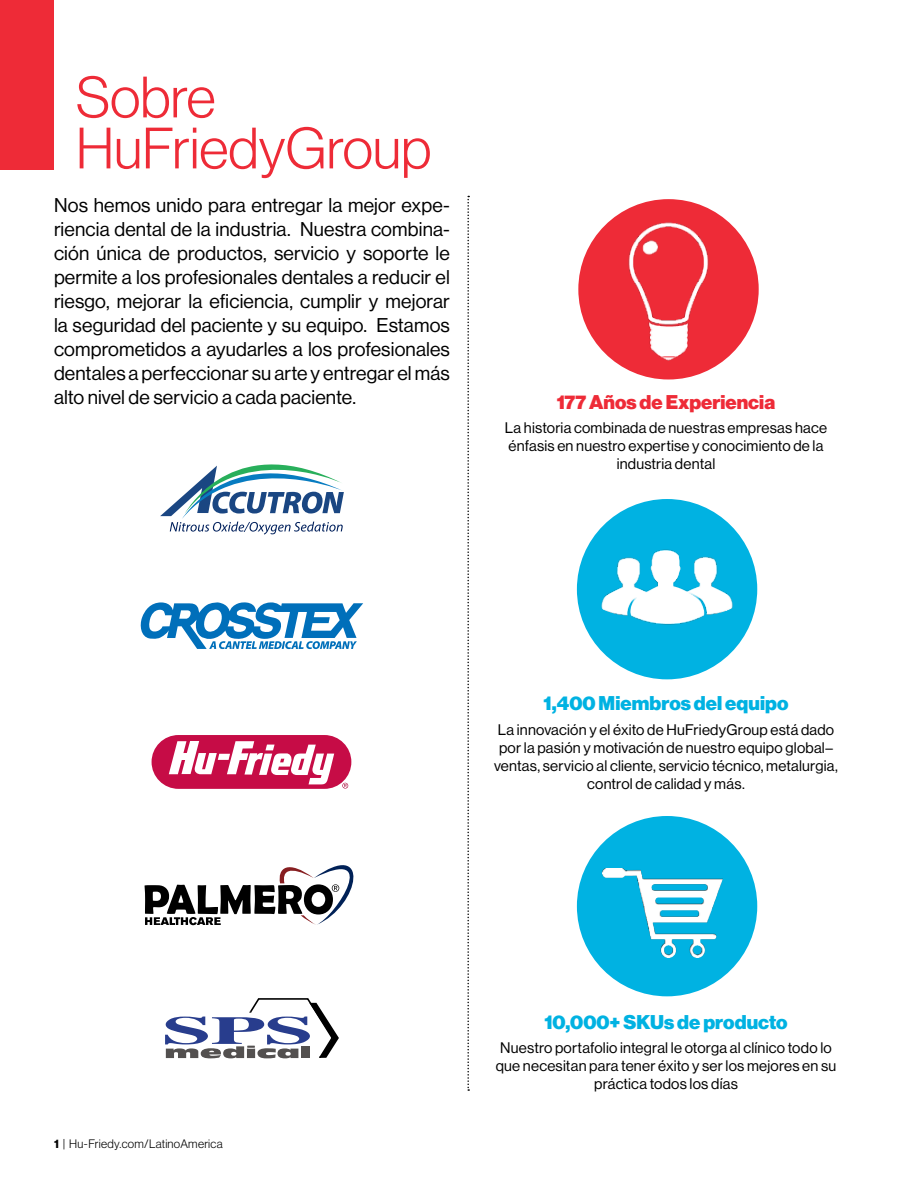
<style>
.page{position:relative;width:918px;height:1188px;background:#fff}
.page>*{position:absolute;margin:0;border:0;box-sizing:border-box;transform-origin:0 0}
.t1{font:57px/51px "N Haas Grotesk DS Pro 45 Lt";color:#ee2b37}
.t2{font:19.5px/24px "N Haas Grotesk DS Pro 55 Rg";letter-spacing:.01em;color:#000;text-align:justify}
.t3{font:19.5px "N Haas Grotesk DS Pro 95 Blk";letter-spacing:.005em;color:#00b2e2}
.t4{font:19.5px "N Haas Grotesk DS Pro 95 Blk";color:#ee2b37}
.t5{font:15px/18px "N Haas Grotesk DS Pro 55 Rg";letter-spacing:.015em;color:#000;text-align:center}
.t6{font:12px "N Haas Grotesk DS Pro 45 Lt";letter-spacing:.025em;color:#000}
.s1{font-family:"N Haas Grotesk DS Pro 75 Bd"}
</style>
<div class="page">
<svg style="left:160px;top:464px;width:184px;height:71px"></svg>
<svg style="left:141px;top:602px;width:222px;height:47px"></svg>
<svg style="left:165px;top:998px;width:174px;height:60px"></svg>
<svg style="left:145px;top:865px;width:209px;height:60px"></svg>
<div style="left:152px;top:735px;width:199px;height:54px;background:#c60c46;border-radius:27px"></div>
<svg style="left:169px;top:741px;width:165px;height:43px"></svg>
<svg style="left:342px;top:783px;width:6px;height:6px"></svg>
<div style="left:0;top:0;width:54px;height:170px;background:#ee2b37"></div>
<img style="left:578px;top:199px;width:181px;height:181px">
<div style="left:577px;top:499px;width:180px;height:180px;background:#00b2e2;border-radius:50%"></div>
<img style="left:584px;top:505px;width:167px;height:165px">
<div style="left:577px;top:816px;width:180px;height:180px;background:#00b2e2;border-radius:50%"></div>
<img style="left:603px;top:868px;width:119px;height:89px">
<svg style="left:467px;top:196px;width:2px;height:895px"></svg>
<h1 class="t1" style="left:76px;top:72px;width:357px">Sobre<br>HuFriedyGroup</h1>
<p class="t2" style="left:54px;top:193px;width:398px">Nos hemos unido para entregar la mejor expe&shy;riencia dental de la industria. Nuestra combina&shy;ción única de productos, servicio y soporte le permite a los profesionales dentales a reducir el riesgo, mejorar la eficiencia, cumplir y mejorar la seguridad del paciente y su equipo. Estamos comprometidos a ayudarles a los profesionales dentales a perfeccionar su arte y entregar el más alto nivel de servicio a cada paciente.</p>
<h2 class="t4" style="left:557px;top:390px;width:220px">177 Años de Experiencia</h2>
<p class="t5" style="left:505px;top:419px;width:324px">La historia combinada de nuestras empresas hace énfasis en nuestro expertise y conocimiento de la industria dental</p>
<p class="t6" style="left:54px;top:1138px;width:170px"><span class="s1">1</span> | Hu-Friedy.com/LatinoAmerica</p>
<h2 class="t3" style="left:544px;top:692px;width:246px">1,400 Miembros del equipo</h2>
<p class="t5" style="left:494px;top:721px;width:345px">La innovación y el éxito de HuFriedyGroup está dado por la pasión y motivación de nuestro equipo global– ventas, servicio al cliente, servicio técnico, metalurgia, control de calidad y más.</p>
<h2 class="t3" style="left:544px;top:1010px;width:245px">10,000+ SKUs de producto</h2>
<p class="t5" style="left:496px;top:1039px;width:342px">Nuestro portafolio integral le otorga al clínico todo lo que necesitan para tener éxito y ser los mejores en su práctica todos los días</p>
</div>
